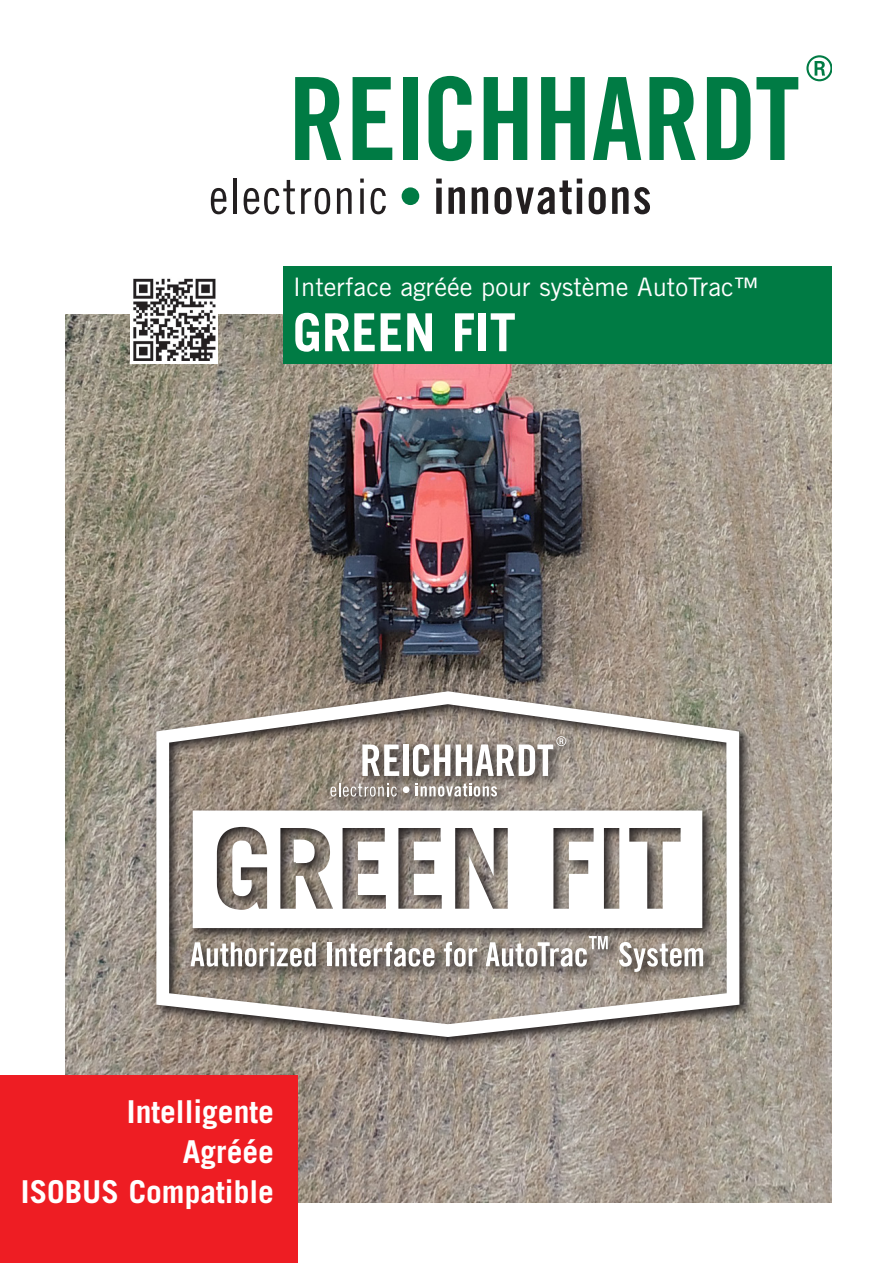
<style>
.page{position:relative;width:893px;height:1263px;background:#fff}
.page>*{position:absolute;margin:0;border:0;box-sizing:border-box;transform-origin:0 0}
.t1{font:700 52.5px "Trade Gothic LT";color:#fff}
.t2{font:700 31.5px/40px "Trade Gothic LT";color:#fff;text-align:right}
.t3{font:25.5px "Trade Gothic LT";color:#fff}
</style>
<div class="page">
<img style="left:65px;top:315px;width:766px;height:888px">
<svg style="left:211px;top:188px;width:16px;height:26px"></svg>
<hr style="left:233px;top:179px;width:4px;height:35px;background:#231f20">
<svg style="left:244px;top:180px;width:51px;height:34px"></svg>
<svg style="left:301px;top:188px;width:29px;height:26px"></svg>
<svg style="left:337px;top:188px;width:15px;height:26px"></svg>
<svg style="left:360px;top:188px;width:4px;height:26px"></svg>
<svg style="left:360px;top:179px;width:4px;height:4px"></svg>
<svg style="left:371px;top:188px;width:15px;height:26px"></svg>
<div style="left:402px;top:187px;width:17px;height:18px;background:#007b44;border-radius:50%"></div>
<svg style="left:436px;top:179px;width:6px;height:35px"></svg>
<svg style="left:448px;top:187px;width:17px;height:27px"></svg>
<svg style="left:472px;top:187px;width:16px;height:27px"></svg>
<svg style="left:494px;top:179px;width:88px;height:35px"></svg>
<svg style="left:589px;top:187px;width:17px;height:27px"></svg>
<svg style="left:612px;top:187px;width:38px;height:27px"></svg>
<svg style="left:806px;top:55px;width:26px;height:26px"></svg>
<svg style="left:295px;top:77px;width:46px;height:83px"></svg>
<svg style="left:353px;top:77px;width:39px;height:83px"></svg>
<div style="left:403px;top:77px;width:14px;height:83px;background:#007b44"></div>
<svg style="left:428px;top:76px;width:43px;height:85px"></svg>
<svg style="left:484px;top:77px;width:43px;height:83px"></svg>
<svg style="left:541px;top:77px;width:44px;height:83px"></svg>
<svg style="left:593px;top:77px;width:48px;height:83px"></svg>
<svg style="left:649px;top:77px;width:47px;height:83px"></svg>
<svg style="left:707px;top:77px;width:43px;height:83px"></svg>
<svg style="left:756px;top:77px;width:42px;height:83px"></svg>
<div style="left:283px;top:266px;width:548px;height:97px;background:#007b44"></div>
<div style="left:130px;top:266px;width:88px;height:97px;background:#fff"></div>
<img style="left:133px;top:278px;width:83px;height:82px">
<div style="left:0;top:1076px;width:298px;height:187px;background:#ee1d23"></div>
<svg style="left:151px;top:686px;width:602px;height:364px;background:#948a80"></svg>
<svg style="left:156px;top:691px;width:583px;height:346px"></svg>
<svg style="left:193px;top:810px;width:509px;height:118px"></svg>
<svg style="left:294px;top:839px;width:21px;height:24px"></svg>
<svg style="left:330px;top:783px;width:67px;height:13px"></svg>
<div style="left:403px;top:786px;width:6px;height:7px;background:#fff;border-radius:50%"></div>
<svg style="left:416px;top:783px;width:81px;height:13px"></svg>
<svg style="left:362px;top:744px;width:37px;height:32px"></svg>
<div style="left:403px;top:744px;width:6px;height:32px;background:#fff"></div>
<svg style="left:413px;top:744px;width:37px;height:32px"></svg>
<svg style="left:456px;top:736px;width:110px;height:40px"></svg>
<svg style="left:190px;top:942px;width:126px;height:24px"></svg>
<hr style="left:328px;top:942px;width:4px;height:24px;background:#fff">
<svg style="left:335px;top:942px;width:99px;height:24px"></svg>
<svg style="left:444px;top:942px;width:33px;height:24px"></svg>
<svg style="left:486px;top:936px;width:122px;height:30px"></svg>
<svg style="left:619px;top:942px;width:84px;height:30px"></svg>
<p class="t3" style="left:293px;top:271px;width:468px">Interface agréée pour système AutoTrac™</p>
<h1 class="t1" style="left:293px;top:300px;width:225px">GREEN FIT</h1>
<p class="t2" style="left:21px;top:1091px;width:254px">Intelligente<br>Agréée<br>ISOBUS Compatible</p>
</div>
